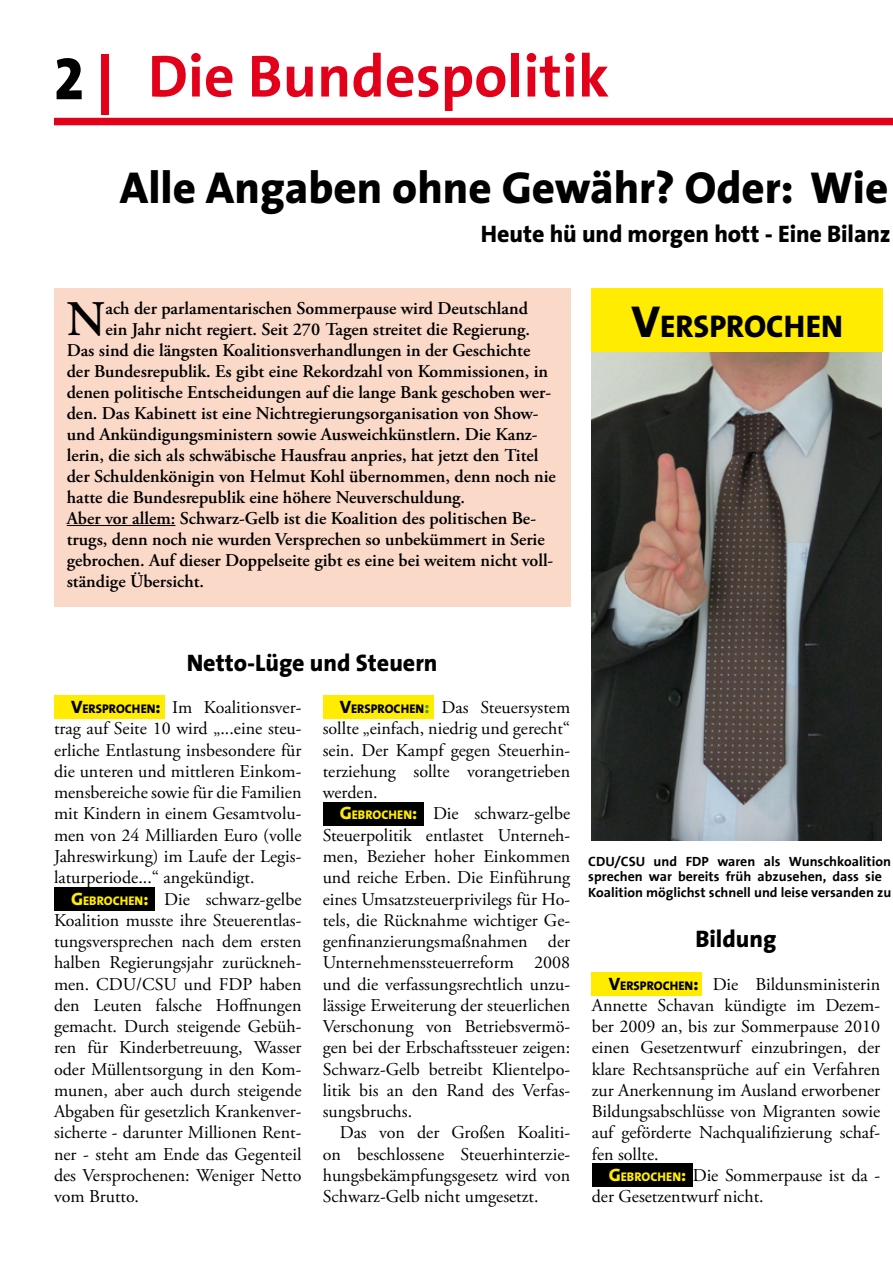
<style>
.page{position:relative;width:893px;height:1263px;background:#fff}
.page>*{position:absolute;margin:0;border:0;box-sizing:border-box;transform-origin:0 0}
.t1{font:700 60px "SPD2002 The Sans";color:#e2001a}
.t2{font:60px "The Sans Extra Bold Caps";color:#e2001a}
.t3{font:600 49.65px "Adobe Garamond Pro";color:#000}
.t4{font:800 45px "The Sans";color:#000}
.t5{font:800 31.5px "The Sans";color:#000}
.t6{font:800 24px "The Sans";color:#000}
.t7{font:18px/21.3px "Adobe Garamond Pro";color:#000;text-align:justify}
.t8{font:600 18px "Adobe Garamond Pro";color:#000}
.t9{font:700 13.5px/15.8px "SPD2002 The Sans";color:#000}
.s1{font-size:45px}
.s2{font-family:"The Sans";font-weight:800}
.s3{font-family:"The Sans";font-weight:800;font-size:12.6px}
.s4{font-family:"The Sans";font-weight:800;color:#ffec00}
.s5{font-family:"The Sans";font-weight:800;font-size:12.6px;color:#ffec00}
.s6{font-family:"The Sans";font-weight:800;color:#45a12b}
</style>
<div class="page">
<img style="left:591px;top:352px;width:291px;height:489px">
<div style="left:591px;top:288px;width:292px;height:64px;background:#ffec00"></div>
<div style="left:54px;top:695px;width:110px;height:23px;background:#ffec00"></div>
<div style="left:323px;top:696px;width:110px;height:23px;background:#ffec00"></div>
<div style="left:54px;top:887px;width:100px;height:23px;background:#000"></div>
<div style="left:323px;top:803px;width:100px;height:23px;background:#000"></div>
<div style="left:591px;top:972px;width:111px;height:23px;background:#ffec00"></div>
<div style="left:592px;top:1164px;width:100px;height:23px;background:#000"></div>
<div style="left:54px;top:118px;width:839px;height:7px;background:#e2001a"></div>
<div style="left:54px;top:288px;width:516px;height:319px;background:#fbd9c9"></div>
<hr style="left:67px;top:525px;width:108px;height:1px;background:#000">
<h1 class="t2" style="left:97px;top:40px;width:18px">|</h1>
<h1 class="t1" style="left:148px;top:45px;width:463px">Die Bundespolitik</h1>
<h3 class="t4" style="left:120px;top:159px;width:770px">ALLE ANGABEN OHNE GEWÄHR? ODER: WIE</h3>
<h3 class="t6" style="left:481px;top:219px;width:411px">HEUTE HÜ UND MORGEN HOTT - EINE BILANZ</h3>
<h2 class="t3" style="left:67px;top:290px;width:40px">N</h2>
<p class="t8" style="left:106px;top:298px;width:424px">ach der parlamentarischen Sommerpause wird Deutschland</p>
<p class="t8" style="left:106px;top:319px;width:426px">ein Jahr nicht regiert. Seit 270 Tagen streitet die Regierung.</p>
<p class="t8" style="left:67px;top:340px;width:465px">Das sind die längsten Koalitionsverhandlungen in der Geschichte</p>
<p class="t8" style="left:67px;top:361px;width:483px">der Bundesrepublik. Es gibt eine Rekordzahl von Kommissionen, in</p>
<p class="t8" style="left:67px;top:382px;width:486px">denen politische Entscheidungen auf die lange Bank geschoben wer-</p>
<p class="t8" style="left:67px;top:403px;width:473px">den. Das Kabinett ist eine Nichtregierungsorganisation von Show-</p>
<p class="t8" style="left:67px;top:424px;width:472px">und Ankündigungsministern sowie Ausweichkünstlern. Die Kanz-</p>
<p class="t8" style="left:67px;top:445px;width:473px">lerin, die sich als schwäbische Hausfrau anpries, hat jetzt den Titel</p>
<p class="t8" style="left:67px;top:466px;width:491px">der Schuldenkönigin von Helmut Kohl übernommen, denn noch nie</p>
<p class="t8" style="left:67px;top:487px;width:400px">hatte die Bundesrepublik eine höhere Neuverschuldung.</p>
<p class="t8" style="left:67px;top:508px;width:471px">Aber vor allem: Schwarz-Gelb ist die Koalition des politischen Be-</p>
<p class="t8" style="left:67px;top:529px;width:480px">trugs, denn noch nie wurden Versprechen so unbekümmert in Serie</p>
<p class="t8" style="left:67px;top:550px;width:488px">gebrochen. Auf dieser Doppelseite gibt es eine bei weitem nicht voll-</p>
<p class="t8" style="left:67px;top:571px;width:139px">ständige Übersicht.</p>
<h3 class="t5" style="left:631px;top:306px;width:213px"><span class="s1">V</span>ERSPROCHEN</h3>
<h3 class="t6" style="left:187px;top:647px;width:252px">NETTO-LÜGE UND STEUERN</h3>
<p class="t7" style="left:54px;top:697px;width:249px;text-indent:17px"><span class="s2">V</span><span class="s3">ERSPROCHEN</span><span class="s2">:</span> Im Koalitionsver&shy;trag auf Seite 10 wird „...eine steu&shy;erliche Entlastung insbesondere für die unteren und mittleren Einkom&shy;mensbereiche sowie für die Familien mit Kindern in einem Gesamtvolu&shy;men von 24 Milliarden Euro (volle Jahreswirkung) im Laufe der Legis&shy;laturperiode...“ angekündigt.</p>
<p class="t7" style="left:54px;top:889px;width:249px;text-indent:17px"><span class="s4">G</span><span class="s5">EBROCHEN</span><span class="s4">:</span> Die schwarz-gelbe Koalition musste ihre Steuerentlas&shy;tungsversprechen nach dem ersten halben Regierungsjahr zurückneh&shy;men. CDU/CSU und FDP haben den Leuten falsche Hoffnungen gemacht. Durch steigende Gebüh&shy;ren für Kinderbetreuung, Wasser oder Müllentsorgung in den Kom&shy;munen, aber auch durch steigende Abgaben für gesetzlich Krankenver&shy;sicherte - darunter Millionen Rent&shy;ner - steht am Ende das Gegenteil des Versprochenen: Weniger Netto vom Brutto.</p>
<p class="t7" style="left:323px;top:697px;width:249px;text-indent:17px"><span class="s2">V</span><span class="s3">ERSPROCHEN</span><span class="s6">:</span> Das Steuersystem sollte „einfach, niedrig und gerecht“ sein. Der Kampf gegen Steuerhin&shy;terziehung sollte vorangetrieben werden.</p>
<p class="t7" style="left:323px;top:804px;width:249px;text-indent:17px"><span class="s4">G</span><span class="s5">EBROCHEN</span><span class="s4">:</span> Die schwarz-gelbe Steuerpolitik entlastet Unterneh&shy;men, Bezieher hoher Einkommen und reiche Erben. Die Einführung eines Umsatzsteuerprivilegs für Ho&shy;tels, die Rücknahme wichtiger Ge&shy;genfinanzierungsmaßnahmen der Unternehmenssteuerreform 2008 und die verfassungsrechtlich unzu&shy;lässige Erweiterung der steuerlichen Verschonung von Betriebsvermö&shy;gen bei der Erbschaftssteuer zeigen:<br>Schwarz-Gelb betreibt Klientelpo&shy;litik bis an den Rand des Verfas&shy;sungsbruchs.</p>
<p class="t7" style="left:323px;top:1123px;width:249px;text-indent:17px">Das von der Großen Koaliti&shy;on beschlossene Steuerhinterzie&shy;hungsbekämpfungsgesetz wird von Schwarz-Gelb nicht umgesetzt.</p>
<p class="t9" style="left:588px;top:854px;width:304px">CDU/CSU und FDP waren als Wunschkoalition sprechen war bereits früh abzusehen, dass sie<br>Koalition möglichst schnell und leise versanden zu</p>
<h3 class="t6" style="left:695px;top:923px;width:82px">BILDUNG</h3>
<p class="t7" style="left:592px;top:974px;width:290px;text-indent:17px"><span class="s2">V</span><span class="s3">ERSPROCHEN</span><span class="s2">:</span> Die Bildunsministerin Annette Schavan kündigte im Dezem&shy;ber 2009 an, bis zur Sommerpause 2010 einen Gesetzentwurf einzubringen, der klare Rechtsansprüche auf ein Verfahren zur Anerkennung im Ausland erworbener Bildungsabschlüsse von Migranten sowie auf geförderte Nachqualifizierung schaf&shy;fen sollte.</p>
<p class="t7" style="left:592px;top:1165px;width:290px;text-indent:17px"><span class="s4">G</span><span class="s5">EBROCHEN</span><span class="s4">:</span> Die Sommerpause ist da - der Gesetzentwurf nicht.</p>
</div>
